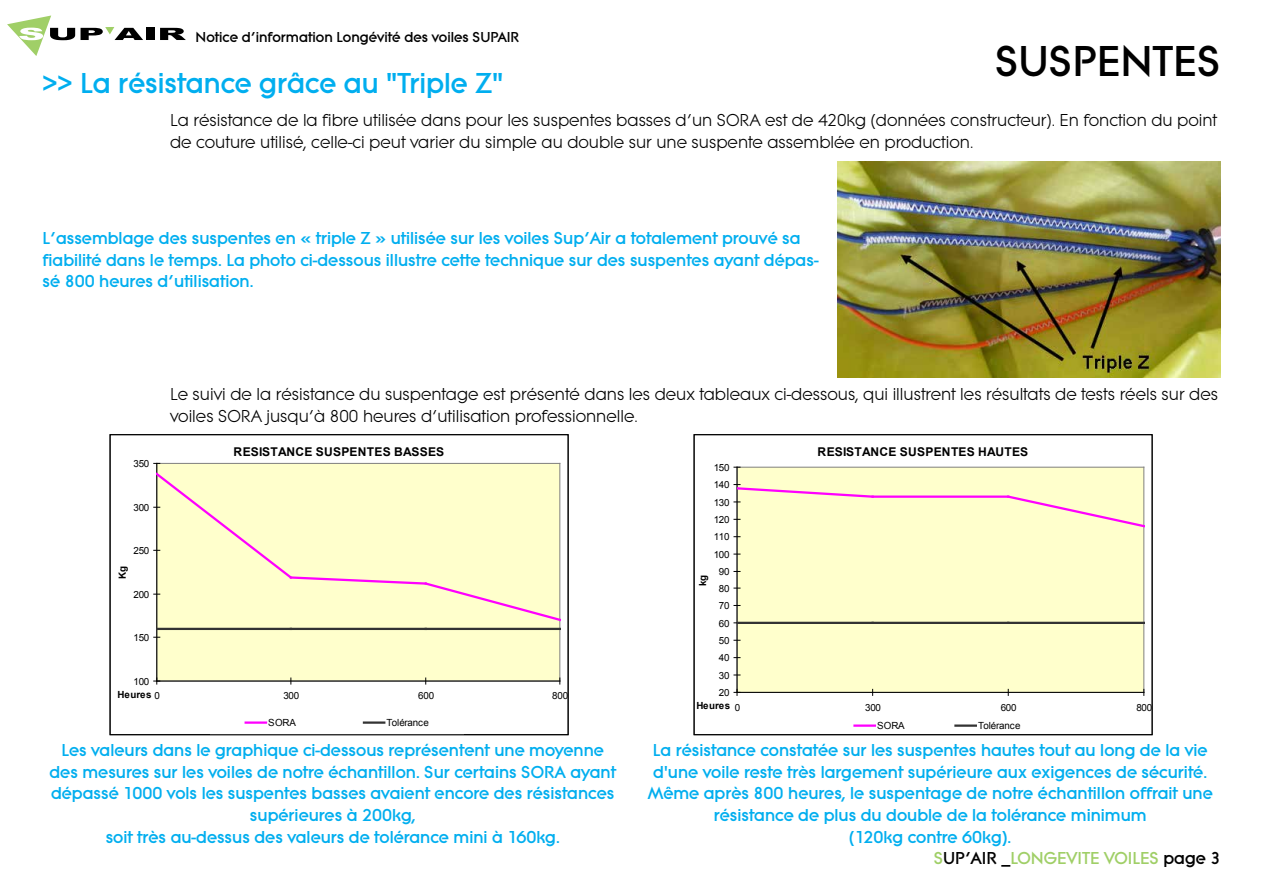
<style>
.page{position:relative;width:1263px;height:893px;background:#fff}
.page>*{position:absolute;margin:0;border:0;box-sizing:border-box;transform-origin:0 0}
.t1{font:800 45px "Litera EF";color:#000}
.t2{font:800 30px "Litera EF";color:#00aeef}
.t3{font:800 18px/21.6px "Litera EF";color:#00aeef;text-align:center}
.t4{font:18px/21.6px "Litera EF";color:#000}
.t5{font:800 18px "Litera EF";color:#a0cf67}
.t6{font:800 15px "Litera EF";color:#000}
.t7{font:700 12.15px "Arial";letter-spacing:.02em;color:#000}
.t8{font:9.75px "Arial";letter-spacing:-.02em;color:#000}
.t9{font:700 9.75px "Arial";color:#000}
.s1{font-weight:400}
.s2{color:#000}
</style>
<div class="page">
<div style="left:146px;top:28px;width:8px;height:12px;background:#000"></div>
<svg style="left:160px;top:28px;width:26px;height:12px"></svg>
<svg style="left:81px;top:27px;width:62px;height:13px"></svg>
<svg style="left:7px;top:16px;width:68px;height:40px"></svg>
<img style="left:837px;top:162px;width:383px;height:215px">
<div style="left:157px;top:463px;width:403px;height:218px;background:#ffc"></div>
<hr style="left:157px;top:463px;width:403px;height:1px;background:#808080">
<hr style="left:559px;top:463px;width:1px;height:218px;background:#808080">
<hr style="left:156px;top:463px;width:1px;height:218px;background:#808080">
<hr style="left:157px;top:463px;width:1px;height:218px;background:#000">
<hr style="left:157px;top:681px;width:403px;height:1px;background:#000">
<svg style="left:154px;top:678px;width:6px;height:6px"></svg>
<svg style="left:154px;top:471px;width:407px;height:152px"></svg>
<hr style="left:157px;top:628px;width:134px;height:2px;background:#333">
<hr style="left:291px;top:628px;width:135px;height:2px;background:#333">
<hr style="left:426px;top:628px;width:134px;height:2px;background:#333">
<hr style="left:246px;top:721px;width:20px;height:3px;background:#f0f">
<hr style="left:364px;top:721px;width:20px;height:3px;background:#333">
<div style="left:110px;top:435px;width:458px;height:300px;border:1px solid #000"></div>
<div style="left:737px;top:467px;width:407px;height:225px;background:#ffc"></div>
<hr style="left:737px;top:467px;width:407px;height:1px;background:#808080">
<hr style="left:1143px;top:467px;width:1px;height:225px;background:#808080">
<hr style="left:737px;top:467px;width:1px;height:225px;background:#000">
<hr style="left:737px;top:692px;width:407px;height:1px;background:#000">
<svg style="left:734px;top:689px;width:6px;height:6px"></svg>
<svg style="left:734px;top:484px;width:139px;height:19px"></svg>
<hr style="left:873px;top:495px;width:135px;height:3px;background:#f0f">
<svg style="left:1005px;top:494px;width:139px;height:35px"></svg>
<hr style="left:737px;top:622px;width:136px;height:2px;background:#333">
<hr style="left:873px;top:622px;width:135px;height:2px;background:#333">
<hr style="left:1008px;top:622px;width:136px;height:2px;background:#333">
<hr style="left:854px;top:724px;width:21px;height:3px;background:#f0f">
<hr style="left:955px;top:724px;width:21px;height:3px;background:#333">
<div style="left:694px;top:435px;width:458px;height:300px;border:1px solid #000"></div>
<p class="t6" style="left:196px;top:28px;width:325px">Notice d’information Longévité des voiles SUPAIR</p>
<h1 class="t1" style="left:995px;top:36px;width:227px">SUSPENTES</h1>
<p class="t4" style="left:170px;top:110px;width:1048px">La résistance de la fibre utilisée dans pour les suspentes basses d’un SORA est de 420kg (données constructeur). En fonction du point de couture utilisé, celle-ci peut varier du simple au double sur une suspente assemblée en production.</p>
<h2 class="t2" style="left:43px;top:66px;width:462px">&gt;&gt; La résistance grâce au "Triple Z"</h2>
<p class="t3" style="left:43px;top:227px;width:777px;text-align:left">L’assemblage des suspentes en « triple Z » utilisée sur les voiles Sup’Air a totalement prouvé sa fiabilité dans le temps. La photo ci-dessous illustre cette technique sur des suspentes ayant dépas&shy;sé 800 heures d’utilisation.</p>
<p class="t4" style="left:170px;top:384px;width:1049px">Le suivi de la résistance du suspentage est présenté dans les deux tableaux ci-dessous, qui illustrent les résultats de tests réels sur des voiles SORA jusqu’à 800 heures d’utilisation professionnelle.</p>
<p class="t7" style="left:234px;top:443px;width:212px">RESISTANCE SUSPENTES BASSES</p>
<p class="t7" style="left:818px;top:443px;width:212px">RESISTANCE SUSPENTES HAUTES</p>
<p class="t8" style="left:133px;top:457px;width:17px">350</p>
<p class="t8" style="left:714px;top:461px;width:17px">150</p>
<p class="t8" style="left:714px;top:478px;width:17px">140</p>
<p class="t8" style="left:133px;top:501px;width:17px">300</p>
<p class="t8" style="left:714px;top:496px;width:17px">130</p>
<p class="t8" style="left:714px;top:513px;width:17px">120</p>
<p class="t8" style="left:714px;top:531px;width:17px">110</p>
<p class="t8" style="left:133px;top:544px;width:17px">250</p>
<p class="t8" style="left:714px;top:548px;width:17px">100</p>
<p class="t9" style="left:116px;top:579px;width:14px;rotate:-90deg">Kg</p>
<p class="t8" style="left:133px;top:588px;width:17px">200</p>
<p class="t9" style="left:696px;top:586px;width:13px;rotate:-90deg">kg</p>
<p class="t8" style="left:719px;top:565px;width:12px">90</p>
<p class="t8" style="left:719px;top:582px;width:12px">80</p>
<p class="t8" style="left:719px;top:599px;width:12px">70</p>
<p class="t8" style="left:719px;top:617px;width:12px">60</p>
<p class="t8" style="left:133px;top:631px;width:17px">150</p>
<p class="t8" style="left:719px;top:634px;width:12px">50</p>
<p class="t8" style="left:719px;top:652px;width:12px">40</p>
<p class="t8" style="left:133px;top:675px;width:17px">100</p>
<p class="t8" style="left:719px;top:669px;width:12px">30</p>
<p class="t9" style="left:118px;top:688px;width:44px">Heures <span class="s1">0</span></p>
<p class="t8" style="left:283px;top:689px;width:17px">300</p>
<p class="t8" style="left:418px;top:689px;width:17px">600</p>
<p class="t8" style="left:552px;top:689px;width:17px">800</p>
<p class="t8" style="left:268px;top:717px;width:29px">SORA</p>
<p class="t8" style="left:387px;top:717px;width:44px">Tolérance</p>
<p class="t8" style="left:719px;top:686px;width:12px">20</p>
<p class="t9" style="left:696px;top:699px;width:45px">Heures <span class="s1">0</span></p>
<p class="t8" style="left:865px;top:701px;width:17px">300</p>
<p class="t8" style="left:1001px;top:701px;width:17px">600</p>
<p class="t8" style="left:1136px;top:701px;width:17px">800</p>
<p class="t8" style="left:877px;top:720px;width:29px">SORA</p>
<p class="t8" style="left:978px;top:720px;width:44px">Tolérance</p>
<p class="t3" style="left:49px;top:740px;width:568px">Les valeurs dans le graphique ci-dessous représentent une moyenne des mesures sur les voiles de notre échantillon. Sur certains SORA ayant dépassé 1000 vols les suspentes basses avaient encore des résistances supérieures à 200kg,<br>soit très au-dessus des valeurs de tolérance mini à 160kg.</p>
<p class="t3" style="left:648px;top:740px;width:567px">La résistance constatée sur les suspentes hautes tout au long de la vie d'une voile reste très largement supérieure aux exigences de sécurité.<br>Même après 800 heures, le suspentage de notre échantillon offrait une résistance de plus du double de la tolérance minimum<br>(120kg contre 60kg).</p>
<p class="t5" style="left:934px;top:848px;width:288px">S<span class="s2">UP’AIR _</span>LONGEVITE VOILES <span class="s2">page 3</span></p>
</div>
